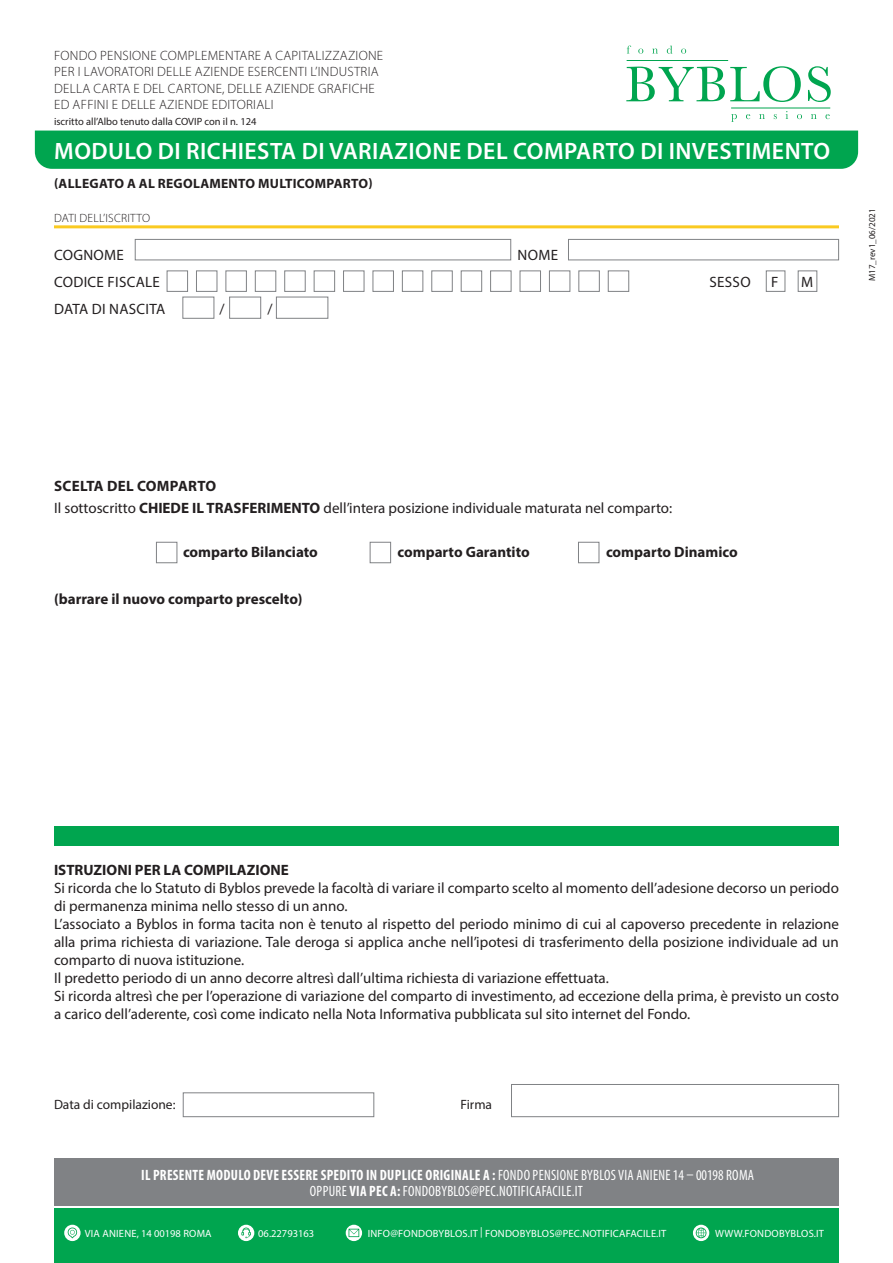
<style>
.page{position:relative;width:893px;height:1263px;background:#fff}
.page>*{position:absolute;margin:0;border:0;box-sizing:border-box;transform-origin:0 0}
.t1{font:600 23.7px "Myriad Pro";letter-spacing:.02em;color:#fff}
.t2{font:15px/18px "Myriad Pro";color:#231f20}
.t3{font:700 15px "Myriad Pro";color:#231f20}
.t4{font:700 condensed 15px "Myriad Pro";letter-spacing:.02em;color:#fff;scale:.96 1}
.t5{font:condensed 15px "Myriad Pro";letter-spacing:.02em;color:#fff;scale:.96 1}
.t6{font:15px "Myriad Pro";letter-spacing:.02em;color:#231f20}
.t7{font:700 15px "Myriad Pro";letter-spacing:.02em;color:#231f20}
.t8{font:300 13.5px/16.2px "Myriad Pro";letter-spacing:.02em;color:#231f20}
.t9{font:700 13.5px "Myriad Pro";letter-spacing:.02em;color:#231f20}
.t10{font:13.5px "Myriad Pro";color:#231f20}
.t11{font:300 12px "Myriad Pro";letter-spacing:.02em;color:#231f20}
.t12{font:10.5px "Myriad Pro";letter-spacing:.02em;color:#fff}
.t13{font:10.5px "Myriad Pro";color:#231f20}
.t14{font:10.5px "Myriad Pro";color:#fff}
.t15{font:9px "Myriad Pro";color:#231f20}
.s1{font-weight:700}
.s2{font-weight:400}
</style>
<div class="page">
<div style="left:35px;top:131px;width:823px;height:38px;background:#00a54f"></div>
<div style="left:135px;top:239px;width:376px;height:21px;border:1px solid #808285"></div>
<div style="left:568px;top:239px;width:271px;height:21px;border:1px solid #808285"></div>
<div style="left:766px;top:270px;width:19px;height:22px;border:1px solid #808285"></div>
<div style="left:798px;top:270px;width:19px;height:22px;border:1px solid #808285"></div>
<div style="left:167px;top:270px;width:21px;height:22px;border:1px solid #808285"></div>
<div style="left:196px;top:270px;width:21px;height:22px;border:1px solid #808285"></div>
<div style="left:225px;top:270px;width:22px;height:22px;border:1px solid #808285"></div>
<div style="left:255px;top:270px;width:21px;height:22px;border:1px solid #808285"></div>
<div style="left:284px;top:270px;width:22px;height:22px;border:1px solid #808285"></div>
<div style="left:314px;top:270px;width:21px;height:22px;border:1px solid #808285"></div>
<div style="left:343px;top:270px;width:21px;height:22px;border:1px solid #808285"></div>
<div style="left:373px;top:270px;width:21px;height:22px;border:1px solid #808285"></div>
<div style="left:402px;top:270px;width:21px;height:22px;border:1px solid #808285"></div>
<div style="left:431px;top:270px;width:22px;height:22px;border:1px solid #808285"></div>
<div style="left:461px;top:270px;width:21px;height:22px;border:1px solid #808285"></div>
<div style="left:490px;top:270px;width:21px;height:22px;border:1px solid #808285"></div>
<div style="left:520px;top:270px;width:21px;height:22px;border:1px solid #808285"></div>
<div style="left:549px;top:270px;width:21px;height:22px;border:1px solid #808285"></div>
<div style="left:578px;top:270px;width:22px;height:22px;border:1px solid #808285"></div>
<div style="left:608px;top:270px;width:21px;height:22px;border:1px solid #808285"></div>
<div style="left:182px;top:297px;width:32px;height:22px;border:1px solid #808285"></div>
<div style="left:229px;top:297px;width:32px;height:22px;border:1px solid #808285"></div>
<div style="left:276px;top:297px;width:52px;height:22px;border:1px solid #808285"></div>
<hr style="left:54px;top:225px;width:785px;height:3px;background:#faca21">
<svg style="left:626px;top:66px;width:175px;height:36px"></svg>
<svg style="left:808px;top:66px;width:23px;height:36px"></svg>
<hr style="left:627px;top:60px;width:101px;height:1px;background:#00a54f">
<hr style="left:731px;top:108px;width:99px;height:1px;background:#00a54f">
<svg style="left:627px;top:46px;width:4px;height:7px"></svg>
<svg style="left:638px;top:49px;width:5px;height:5px"></svg>
<svg style="left:652px;top:49px;width:6px;height:4px"></svg>
<svg style="left:667px;top:46px;width:5px;height:8px"></svg>
<svg style="left:681px;top:49px;width:5px;height:5px"></svg>
<svg style="left:731px;top:114px;width:6px;height:8px"></svg>
<svg style="left:746px;top:114px;width:4px;height:5px"></svg>
<svg style="left:759px;top:114px;width:6px;height:5px"></svg>
<svg style="left:774px;top:114px;width:3px;height:5px"></svg>
<svg style="left:786px;top:111px;width:2px;height:8px"></svg>
<svg style="left:797px;top:114px;width:5px;height:5px"></svg>
<svg style="left:811px;top:114px;width:6px;height:5px"></svg>
<svg style="left:825px;top:114px;width:5px;height:5px"></svg>
<div style="left:54px;top:1209px;width:785px;height:54px;background:#00a54f"></div>
<svg style="left:64px;top:1225px;width:17px;height:16px"></svg>
<svg style="left:67px;top:1227px;width:11px;height:11px"></svg>
<svg style="left:238px;top:1225px;width:16px;height:16px"></svg>
<svg style="left:241px;top:1227px;width:10px;height:11px"></svg>
<svg style="left:346px;top:1225px;width:16px;height:16px"></svg>
<svg style="left:349px;top:1229px;width:10px;height:8px"></svg>
<svg style="left:693px;top:1225px;width:16px;height:16px"></svg>
<svg style="left:696px;top:1227px;width:10px;height:11px"></svg>
<div style="left:54px;top:1158px;width:785px;height:48px;background:#808285"></div>
<div style="left:511px;top:1084px;width:328px;height:33px;border:1px solid #808285"></div>
<div style="left:183px;top:1092px;width:191px;height:25px;border:1px solid #808285"></div>
<div style="left:156px;top:542px;width:21px;height:21px;border:1px solid #808285"></div>
<div style="left:370px;top:542px;width:21px;height:21px;border:1px solid #808285"></div>
<div style="left:578px;top:542px;width:21px;height:21px;border:1px solid #808285"></div>
<div style="left:54px;top:826px;width:785px;height:19px;background:#00a54f"></div>
<p class="t8" style="left:54px;top:48px;width:331px">FONDO PENSIONE COMPLEMENTARE A CAPITALIZZAZIONE PER I LAVORATORI DELLE AZIENDE ESERCENTI L’INDUSTRIA DELLA CARTA E DEL CARTONE, DELLE AZIENDE GRAFICHE ED AFFINI E DELLE AZIENDE EDITORIALI</p>
<p class="t1" style="left:54px;top:135px;width:777px">MODULO DI RICHIESTA DI VARIAZIONE DEL COMPARTO DI INVESTIMENTO</p>
<p class="t13" style="left:54px;top:115px;width:204px">iscritto all’Albo tenuto dalla COVIP con il n. 124</p>
<p class="t9" style="left:54px;top:174px;width:320px">(ALLEGATO A AL REGOLAMENTO MULTICOMPARTO)</p>
<p class="t11" style="left:54px;top:211px;width:97px">DATI DELL’ISCRITTO</p>
<p class="t6" style="left:54px;top:246px;width:71px">COGNOME</p>
<p class="t2" style="left:517px;top:246px;width:42px">NOME</p>
<p class="t6" style="left:54px;top:273px;width:107px">CODICE FISCALE</p>
<p class="t2" style="left:709px;top:273px;width:43px">SESSO</p>
<p class="t2" style="left:771px;top:273px;width:9px">F</p>
<p class="t2" style="left:801px;top:273px;width:14px">M</p>
<p class="t6" style="left:54px;top:300px;width:113px">DATA DI NASCITA</p>
<p class="t2" style="left:219px;top:300px;width:7px">/</p>
<p class="t2" style="left:267px;top:300px;width:7px">/</p>
<p class="t15" style="left:867px;top:281px;width:74px;rotate:-90deg">M17_rev1_06/2021</p>
<p class="t7" style="left:54px;top:476px;width:164px">SCELTA DEL COMPARTO</p>
<p class="t2" style="left:54px;top:499px;width:620px">Il sottoscritto <span class="s1">CHIEDE IL TRASFERIMENTO</span> dell’intera posizione individuale maturata nel comparto:</p>
<p class="t3" style="left:183px;top:542px;width:136px">comparto Bilanciato</p>
<p class="t3" style="left:398px;top:542px;width:134px">comparto Garantito</p>
<p class="t3" style="left:606px;top:542px;width:133px">comparto Dinamico</p>
<p class="t3" style="left:54px;top:589px;width:250px">(barrare il nuovo comparto prescelto)</p>
<p class="t3" style="left:54px;top:860px;width:236px">ISTRUZIONI PER LA COMPILAZIONE</p>
<p class="t2" style="left:54px;top:878px;width:786px">Si ricorda che lo Statuto di Byblos prevede la facoltà di variare il comparto scelto al momento dell’adesione decorso un periodo di permanenza minima nello stesso di un anno.</p>
<p class="t2" style="left:54px;top:914px;width:786px;text-align:justify">L’associato a Byblos in forma tacita non è tenuto al rispetto del periodo minimo di cui al capoverso precedente in relazione alla prima richiesta di variazione. Tale deroga si applica anche nell’ipotesi di trasferimento della posizione individuale ad un comparto di nuova istituzione.</p>
<p class="t2" style="left:54px;top:968px;width:556px">Il predetto periodo di un anno decorre altresì dall’ultima richiesta di variazione effettuata.</p>
<p class="t2" style="left:54px;top:986px;width:786px">Si ricorda altresì che per l’operazione di variazione del comparto di investimento, ad eccezione della prima, è previsto un costo a carico dell’aderente, così come indicato nella Nota Informativa pubblicata sul sito internet del Fondo.</p>
<p class="t10" style="left:54px;top:1096px;width:123px">Data di compilazione:</p>
<p class="t10" style="left:460px;top:1096px;width:33px">Firma</p>
<p class="t4" style="left:141px;top:1165px;width:640px">IL PRESENTE MODULO DEVE ESSERE SPEDITO IN DUPLICE ORIGINALE A : <span class="s2">FONDO PENSIONE BYBLOS VIA ANIENE 14 – 00198 ROMA</span></p>
<p class="t5" style="left:310px;top:1182px;width:286px">OPPURE <span class="s1">VIA PEC A:</span> FONDOBYBLOS@PEC.NOTIFICAFACILE.IT</p>
<p class="t12" style="left:85px;top:1226px;width:128px">VIA ANIENE, 14 00198 ROMA</p>
<p class="t14" style="left:258px;top:1226px;width:58px">06.22793163</p>
<p class="t12" style="left:368px;top:1226px;width:300px">INFO@FONDOBYBLOS.IT | FONDOBYBLOS@PEC.NOTIFICAFACILE.IT</p>
<p class="t12" style="left:715px;top:1226px;width:110px">WWW.FONDOBYBLOS.IT</p>
</div>
